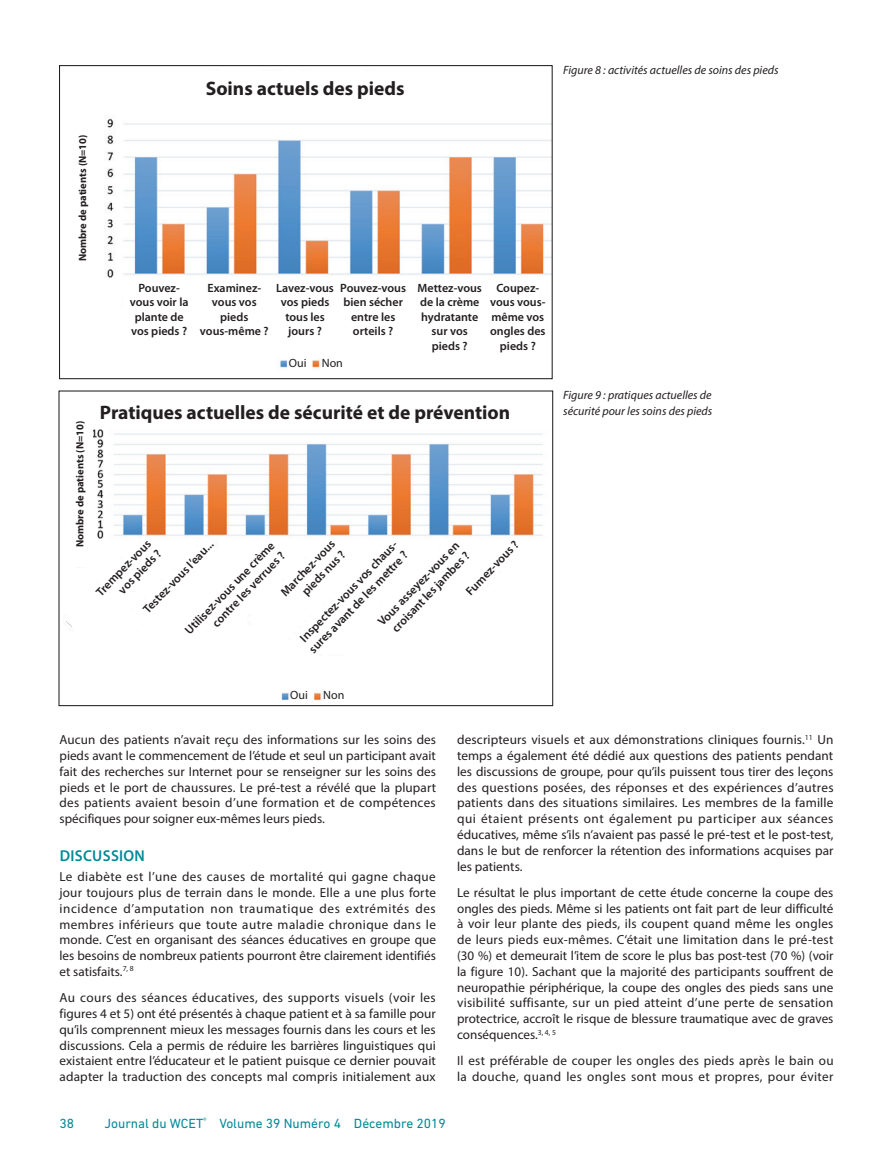
<style>
.page{position:relative;width:893px;height:1149px;background:#fff}
.page>*{position:absolute;margin:0;border:0;box-sizing:border-box;transform-origin:0 0}
.WCET_References{font:700 21px "Calibri";color:#231f20}
.WCET_References-2{font:700 19.5px "Myriad Pro";color:#231f20}
._2019_WCET_Heading{font:600 15.75px "Myriad Pro";letter-spacing:.02em;color:#008a97}
.t1{font:13.5px "DIN Next LT Pro";color:#008a97}
._2019_WCET_Galley{font:13.2px/15.8px "Myriad Pro";color:#231f20;text-align:justify}
._2019_WCET_Galley-2{font:13.2px/15.8px "Myriad Pro";letter-spacing:.02em;color:#231f20}
.WCET_References-3{font:600 12px/14.4px "Myriad Pro";color:#231f20;text-align:center}
._2019_WCET_Figure_Ca{font:italic 12px/15px "Myriad Pro";color:#231f20}
.WCET_References-4{font:12px "Myriad Pro";color:#231f20}
.WCET_References-5{font:12px "Calibri";color:#231f20}
.WCET_References-6{font:700 10.5px "Myriad Pro";color:#231f20}
</style>
<div class="page">
<img style="left:93px;top:429px;width:450px;height:272px">
<div style="left:58px;top:390px;width:495px;height:316px;border:1px solid #231f20"></div>
<img style="left:106px;top:118px;width:445px;height:250px">
<div style="left:59px;top:65px;width:494px;height:314px;border:1px solid #231f20"></div>
<div style="left:123px;top:283px;width:73px;height:91px;background:#fff"></div>
<div style="left:322px;top:354px;width:26px;height:16px;background:#fff"></div>
<div style="left:289px;top:354px;width:22px;height:16px;background:#fff"></div>
<div style="left:269px;top:283px;width:72px;height:54px;background:#fff"></div>
<div style="left:335px;top:283px;width:76px;height:54px;background:#fff"></div>
<div style="left:411px;top:283px;width:77px;height:79px;background:#fff"></div>
<div style="left:488px;top:283px;width:60px;height:87px;background:#fff"></div>
<div style="left:323px;top:686px;width:26px;height:16px;background:#fff"></div>
<div style="left:290px;top:686px;width:23px;height:16px;background:#fff"></div>
<svg style="left:66px;top:536px;width:456px;height:135px"></svg>
<div style="left:279px;top:656px;width:104px;height:23px;background:#fff"></div>
<div style="left:194px;top:283px;width:81px;height:70px;background:#fff"></div>
<p class="WCET_References-6" style="left:76px;top:261px;width:128px;rotate:-90deg">Nombre de patients (N=10)</p>
<p class="WCET_References" style="left:353px;top:67px;width:64px">actions</p>
<p class="WCET_References-2" style="left:206px;top:75px;width:200px">Soins actuels des pieds</p>
<p class="WCET_References-3" style="left:130px;top:280px;width:60px">Pouvez&shy;vous voir la plante de vos pieds ?</p>
<p class="WCET_References-3" style="left:200px;top:280px;width:70px">Examinez&shy;vous vos pieds vous-même ?</p>
<p class="WCET_References-3" style="left:276px;top:280px;width:59px">Lavez-vous vos pieds tous les jours ?</p>
<p class="WCET_References-3" style="left:340px;top:280px;width:67px">Pouvez-vous bien sécher entre les orteils ?</p>
<p class="WCET_References-3" style="left:418px;top:280px;width:66px">Mettez-vous de la crème hydratante sur vos pieds ?</p>
<p class="WCET_References-3" style="left:490px;top:280px;width:57px">Coupez&shy;vous vous&shy;même vos ongles des pieds ?</p>
<p class="WCET_References-5" style="left:413px;top:308px;width:32px">crème</p>
<p class="WCET_References-4" style="left:289px;top:355px;width:19px">Oui</p>
<p class="WCET_References-4" style="left:322px;top:355px;width:23px">Non</p>
<p class="WCET_References-6" style="left:73px;top:547px;width:128px;rotate:-90deg">Nombre de patients (N=10)</p>
<p class="WCET_References-2" style="left:100px;top:399px;width:412px">Pratiques actuelles de sécurité et de prévention</p>
<p class="WCET_References-3" style="left:463px;top:587px;width:72px;rotate:-46deg">Fumez-vous ?</p>
<p class="WCET_References-3" style="left:93px;top:588px;width:75px;text-align:right;rotate:-46deg">Trempez-vous vos pieds ?</p>
<p class="WCET_References-3" style="left:277px;top:588px;width:74px;text-align:right;rotate:-46deg">Marchez-vous pieds nus ?</p>
<p class="WCET_References-3" style="left:182px;top:626px;width:125px;text-align:right;rotate:-46deg">Utilisez-vous une crème contre les verrues ?</p>
<p class="WCET_References-3" style="left:375px;top:618px;width:113px;rotate:-46deg">Vous asseyez-vous en croisant les jambes ?</p>
<p class="WCET_References-3" style="left:295px;top:635px;width:140px;text-align:left;rotate:-46deg">Inspectez-vous vos chaus&shy;sures avant de les mettre ?</p>
<p class="WCET_References-3" style="left:140px;top:605px;width:97px;rotate:-46deg">Testez-vous l’eau...</p>
<p class="WCET_References-4" style="left:290px;top:687px;width:19px">Oui</p>
<p class="WCET_References-4" style="left:323px;top:687px;width:23px">Non</p>
<p class="_2019_WCET_Figure_Ca" style="left:563px;top:62px;width:217px">Figure 8 : activités actuelles de soins des pieds</p>
<p class="_2019_WCET_Figure_Ca" style="left:563px;top:387px;width:151px">Figure 9 : pratiques actuelles de sécurité pour les soins des pieds</p>
<p class="_2019_WCET_Galley" style="left:60px;top:731px;width:378px">Aucun des patients n’avait reçu des informations sur les soins des pieds avant le commencement de l’étude et seul un participant avait fait des recherches sur Internet pour se renseigner sur les soins des pieds et le port de chaussures. Le pré-test a révélé que la plupart des patients avaient besoin d’une formation et de compétences spécifiques pour soigner eux-mêmes leurs pieds.</p>
<p class="_2019_WCET_Heading" style="left:60px;top:845px;width:87px">DISCUSSION</p>
<p class="_2019_WCET_Galley" style="left:60px;top:868px;width:378px">Le diabète est l’une des causes de mortalité qui gagne chaque jour toujours plus de terrain dans le monde. Elle a une plus forte incidence d’amputation non traumatique des extrémités des membres inférieurs que toute autre maladie chronique dans le monde. C’est en organisant des séances éducatives en groupe que les besoins de nombreux patients pourront être clairement identifiés et satisfaits.<sup>7,</sup> <sup>8</sup></p>
<p class="_2019_WCET_Galley" style="left:60px;top:989px;width:378px">Au cours des séances éducatives, des supports visuels (voir les figures 4 et 5) ont été présentés à chaque patient et à sa famille pour qu’ils comprennent mieux les messages fournis dans les cours et les discussions. Cela a permis de réduire les barrières linguistiques qui existaient entre l’éducateur et le patient puisque ce dernier pouvait adapter la traduction des concepts mal compris initialement aux</p>
<p class="_2019_WCET_Galley" style="left:457px;top:731px;width:378px">descripteurs visuels et aux démonstrations cliniques fournis.<sup>11</sup> Un temps a également été dédié aux questions des patients pendant les discussions de groupe, pour qu’ils puissent tous tirer des leçons des questions posées, des réponses et des expériences d’autres patients dans des situations similaires. Les membres de la famille qui étaient présents ont également pu participer aux séances éducatives, même s’ils n’avaient pas passé le pré-test et le post-test, dans le but de renforcer la rétention des informations acquises par les patients.</p>
<p class="_2019_WCET_Galley" style="left:457px;top:884px;width:378px">Le résultat le plus important de cette étude concerne la coupe des ongles des pieds. Même si les patients ont fait part de leur difficulté à voir leur plante des pieds, ils coupent quand même les ongles de leurs pieds eux-mêmes. C‘était une limitation dans le pré-test (30 %) et demeurait l’item de score le plus bas post-test (70 %) (voir la figure 10). Sachant que la majorité des participants souffrent de neuropathie périphérique, la coupe des ongles des pieds sans une visibilité suffisante, sur un pied atteint d’une perte de sensation protectrice, accroît le risque de blessure traumatique avec de graves conséquences.<sup>3,</sup> <sup>4,</sup> <sup>5</sup></p>
<p class="_2019_WCET_Galley-2" style="left:457px;top:1052px;width:378px">Il est préférable de couper les ongles des pieds après le bain ou la douche, quand les ongles sont mous et propres, pour éviter</p>
<p class="t1" style="left:105px;top:1114px;width:104px">Journal du WCET<sup>®</sup></p>
<p class="t1" style="left:60px;top:1114px;width:16px">38</p>
<p class="t1" style="left:219px;top:1114px;width:228px">Volume 39 Numéro 4 Décembre 2019</p>
</div>
